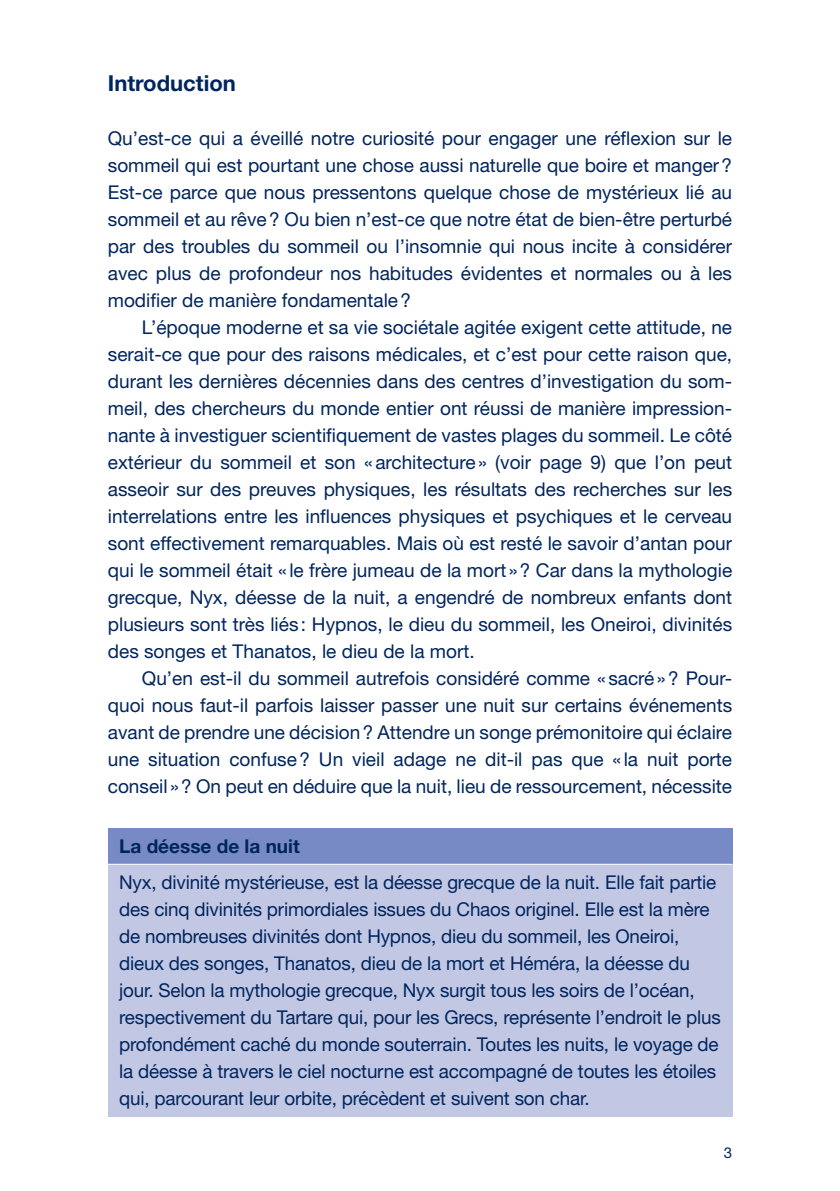
<style>
.page{position:relative;width:840px;height:1191px;background:#fff}
.page>*{position:absolute;margin:0;border:0;box-sizing:border-box;transform-origin:0 0}
.t1{font:700 22px "Helvetica Neue LT Std";color:#00255d}
.t2{font:19px/27px "Helvetica Neue LT Std";letter-spacing:-.01em;color:#00255d;text-align:justify}
.t3{font:700 19px "Helvetica Neue LT Std";color:#00255d}
.t4{font:15px "Helvetica Neue LT Std";color:#00255d}
</style>
<div class="page">
<div style="left:108px;top:828px;width:623px;height:36px;background:#788ac5"></div>
<div style="left:108px;top:864px;width:623px;height:252px;background:#c2c8e4"></div>
<hr style="left:108px;top:863px;width:623px;height:1px;background:#fff">
<p class="t1" style="left:108px;top:69px;width:129px">Introduction</p>
<p class="t2" style="left:108px;top:124px;width:625px">Qu’est-ce qui a éveillé notre curiosité pour engager une réflexion sur le sommeil qui est pourtant une chose aussi naturelle que boire et manger?<br>Est-ce parce que nous pressentons quelque chose de mystérieux lié au sommeil et au rêve? Ou bien n’est-ce que notre état de bien-être perturbé par des troubles du sommeil ou l’insomnie qui nous incite à considérer avec plus de profondeur nos habitudes évidentes et normales ou à les modifier de manière fondamentale?</p>
<p class="t2" style="left:108px;top:313px;width:625px;text-indent:34px">L’époque moderne et sa vie sociétale agitée exigent cette attitude, ne serait-ce que pour des raisons médicales, et c’est pour cette raison que, durant les dernières décennies dans des centres d’investigation du som&shy;meil, des chercheurs du monde entier ont réussi de manière impression&shy;nante à investiguer scientifiquement de vastes plages du sommeil. Le côté extérieur du sommeil et son «architecture» (voir page 9) que l’on peut asseoir sur des preuves physiques, les résultats des recherches sur les interrelations entre les influences physiques et psychiques et le cerveau sont effectivement remarquables. Mais où est resté le savoir d’antan pour qui le sommeil était « le frère jumeau de la mort »? Car dans la mythologie grecque, Nyx, déesse de la nuit, a engendré de nombreux enfants dont plusieurs sont très liés: Hypnos, le dieu du sommeil, les Oneiroi, divinités des songes et Thanatos, le dieu de la mort.</p>
<p class="t2" style="left:108px;top:664px;width:625px;text-indent:34px">Qu’en est-il du sommeil autrefois considéré comme « sacré»? Pour&shy;quoi nous faut-il parfois laisser passer une nuit sur certains événements avant de prendre une décision? Attendre un songe prémonitoire qui éclaire une situation confuse? Un vieil adage ne dit-il pas que « la nuit porte conseil »? On peut en déduire que la nuit, lieu de ressourcement, nécessite</p>
<p class="t3" style="left:119px;top:834px;width:182px">La déesse de la nuit</p>
<p class="t2" style="left:119px;top:868px;width:602px;text-align:left">Nyx, divinité mystérieuse, est la déesse grecque de la nuit. Elle fait partie des cinq divinités primordiales issues du Chaos originel. Elle est la mère de nombreuses divinités dont Hypnos, dieu du sommeil, les Oneiroi, dieux des songes, Thanatos, dieu de la mort et Héméra, la déesse du jour. Selon la mythologie grecque, Nyx surgit tous les soirs de l’océan, respectivement du Tartare qui, pour les Grecs, représente l’endroit le plus profondément caché du monde souterrain. Toutes les nuits, le voyage de la déesse à travers le ciel nocturne est accompagné de toutes les étoiles qui, parcourant leur orbite, précèdent et suivent son char.</p>
<p class="t4" style="left:723px;top:1144px;width:10px">3</p>
</div>
